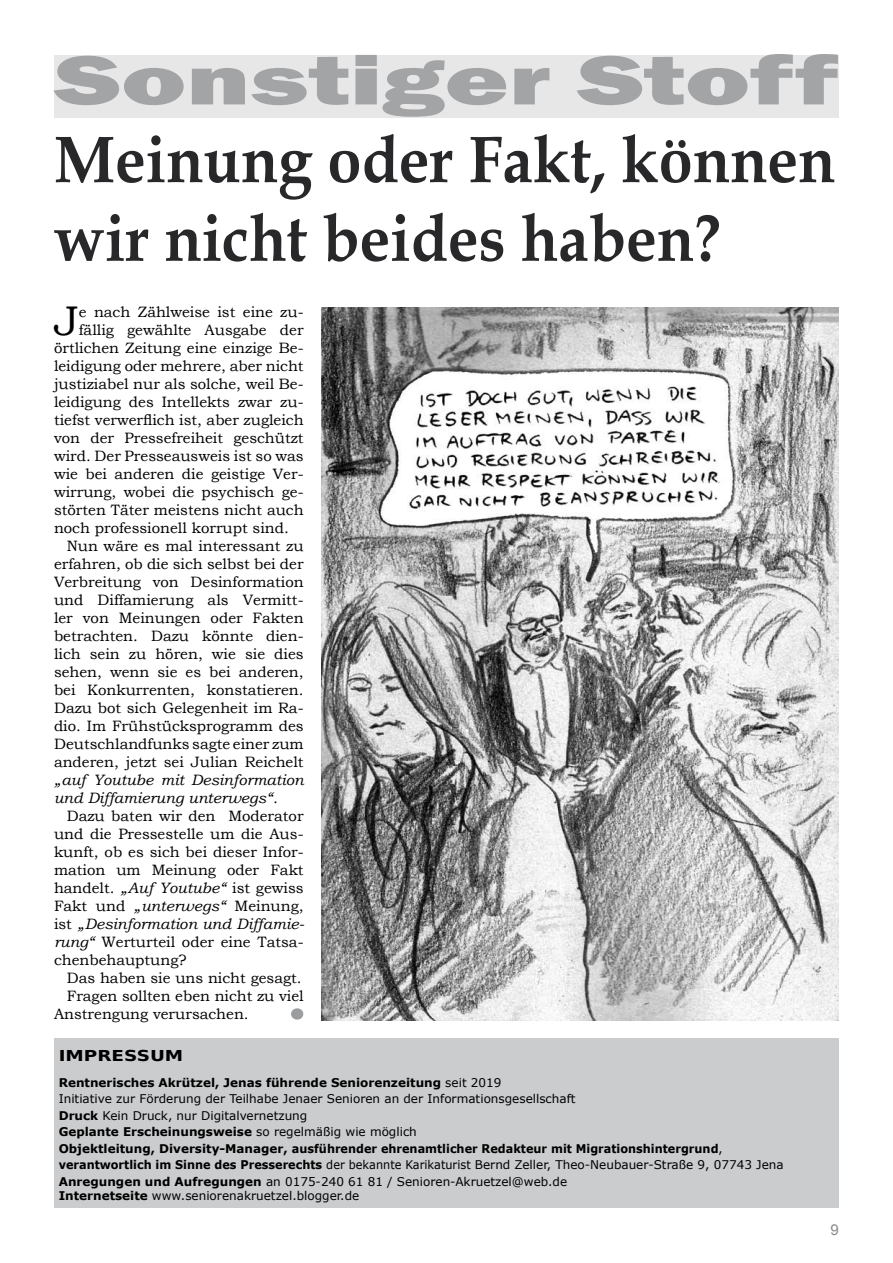
<style>
.page{position:relative;width:893px;height:1263px;background:#fff}
.page>*{position:absolute;margin:0;border:0;box-sizing:border-box;transform-origin:0 0}
.t1{font:800 72px "Franklin Gothic";color:#a2a4a6;scale:1.52 1}
.t2{font:700 66.3px/78.6px "Book Antiqua";color:#28282a;scale:.92 1}
.t3{font:700 61.95px "Bookman Old Style";color:#9c9d9f;scale:1.08 1}
.t4{font:41.4px "Bookman Old Style";color:#000}
.t5{font:15px/18px "Bookman Old Style";color:#000;text-align:justify}
.t6{font:italic 15px/18px "Bookman Old Style";color:#000}
.t7{font:700 15px "Bitstream Vera Sans";color:#000;scale:1.23 1}
.t8{font:15px "Arial";color:#898a8c}
.t9{font:12px/16.5px "Verdana";color:#000}
.s1{font-style:italic}
.s2{font-weight:700}
</style>
<div class="page">
<div style="left:54px;top:55px;width:785px;height:63px;background:#e7e7e8"></div>
<div style="left:54px;top:1039px;width:785px;height:169px;background:#cbccce"></div>
<img style="left:322px;top:307px;width:517px;height:713px">
<h1 class="t1" style="left:55px;top:34px;width:517px">Sonstiger Stoff</h1>
<h2 class="t2" style="left:54px;top:120px;width:851px">Meinung oder Fakt, können wir nicht beides haben?</h2>
<h3 class="t4" style="left:54px;top:294px;width:26px">J</h3>
<p class="t5" style="left:79px;top:303px;width:226px">e nach Zählweise ist eine zu-</p>
<p class="t5" style="left:79px;top:321px;width:226px">fällig gewählte Ausgabe der</p>
<p class="t5" style="left:54px;top:339px;width:251px">örtlichen Zeitung eine einzige Be-</p>
<p class="t5" style="left:54px;top:357px;width:251px">leidigung oder mehrere, aber nicht</p>
<p class="t5" style="left:54px;top:375px;width:251px">justiziabel nur als solche, weil Be-</p>
<p class="t5" style="left:54px;top:393px;width:251px">leidigung des Intellekts zwar zu-</p>
<p class="t5" style="left:54px;top:411px;width:251px">tiefst verwerflich ist, aber zugleich</p>
<p class="t5" style="left:54px;top:429px;width:251px">von der Pressefreiheit geschützt</p>
<p class="t5" style="left:54px;top:447px;width:251px">wird. Der Presseausweis ist so was</p>
<p class="t5" style="left:54px;top:465px;width:251px">wie bei anderen die geistige Ver-</p>
<p class="t5" style="left:54px;top:483px;width:251px">wirrung, wobei die psychisch ge-</p>
<p class="t5" style="left:54px;top:501px;width:251px">störten Täter meistens nicht auch</p>
<p class="t5" style="left:54px;top:519px;width:236px">noch professionell korrupt sind.</p>
<p class="t5" style="left:67px;top:537px;width:238px">Nun wäre es mal interessant zu</p>
<p class="t5" style="left:54px;top:555px;width:251px">erfahren, ob die sich selbst bei der</p>
<p class="t5" style="left:54px;top:573px;width:251px">Verbreitung von Desinformation</p>
<p class="t5" style="left:54px;top:591px;width:251px">und Diffamierung als Vermitt-</p>
<p class="t5" style="left:54px;top:609px;width:251px">ler von Meinungen oder Fakten</p>
<p class="t5" style="left:54px;top:627px;width:251px">betrachten. Dazu könnte dien-</p>
<p class="t5" style="left:54px;top:645px;width:251px">lich sein zu hören, wie sie dies</p>
<p class="t5" style="left:54px;top:663px;width:251px">sehen, wenn sie es bei anderen,</p>
<p class="t5" style="left:54px;top:681px;width:251px">bei Konkurrenten, konstatieren.</p>
<p class="t5" style="left:54px;top:699px;width:251px">Dazu bot sich Gelegenheit im Ra-</p>
<p class="t5" style="left:54px;top:717px;width:251px">dio. Im Frühstücksprogramm des</p>
<p class="t5" style="left:54px;top:735px;width:251px">Deutschlandfunks sagte einer zum</p>
<p class="t5" style="left:54px;top:753px;width:251px">anderen, jetzt sei Julian Reichelt</p>
<p class="t6" style="left:54px;top:770px;width:251px">„auf Youtube mit Desinformation und Diffamierung unterwegs“.</p>
<p class="t5" style="left:54px;top:807px;width:252px;text-indent:13px">Dazu baten wir den Moderator und die Pressestelle um die Aus&shy;kunft, ob es sich bei dieser Infor&shy;mation um Meinung oder Fakt handelt. <span class="s1">„Auf Youtube“</span> ist gewiss Fakt und <span class="s1">„unterwegs“</span> Meinung, ist <span class="s1">„Desinformation und Diffamie&shy;rung“</span> Werturteil oder eine Tatsa&shy;chenbehauptung?</p>
<p class="t5" style="left:67px;top:969px;width:236px">Das haben sie uns nicht gesagt.</p>
<p class="t5" style="left:67px;top:987px;width:238px">Fragen sollten eben nicht zu viel</p>
<p class="t5" style="left:54px;top:1005px;width:196px">Anstrengung verursachen.</p>
<h3 class="t3" style="left:286px;top:953px;width:23px">.</h3>
<p class="t7" style="left:59px;top:1047px;width:103px">IMPRESSUM</p>
<p class="t9" style="left:59px;top:1074px;width:726px"><span class="s2">Rentnerisches Akrützel, Jenas führende Seniorenzeitung</span> seit 2019<br>Initiative zur Förderung der Teilhabe Jenaer Senioren an der Informationsgesellschaft<br><span class="s2">Druck</span> Kein Druck, nur Digitalvernetzung<br><span class="s2">Geplante Erscheinungsweise</span> so regelmäßig wie möglich<br><span class="s2">Objektleitung, Diversity-Manager, ausführender ehrenamtlicher Redakteur mit Migrationshintergrund</span>, <span class="s2">verantwortlich im Sinne des Presserechts</span> der bekannte Karikaturist Bernd Zeller, Theo-Neubauer-Straße 9, 07743 Jena <span class="s2">Anregungen und Aufregungen</span> an 0175-240 61 81 / Senioren-Akruetzel@web.de</p>
<p class="t9" style="left:59px;top:1187px;width:302px"><span class="s2">Internetseite</span> www.seniorenakruetzel.blogger.de</p>
<p class="t8" style="left:831px;top:1220px;width:10px">9</p>
</div>
